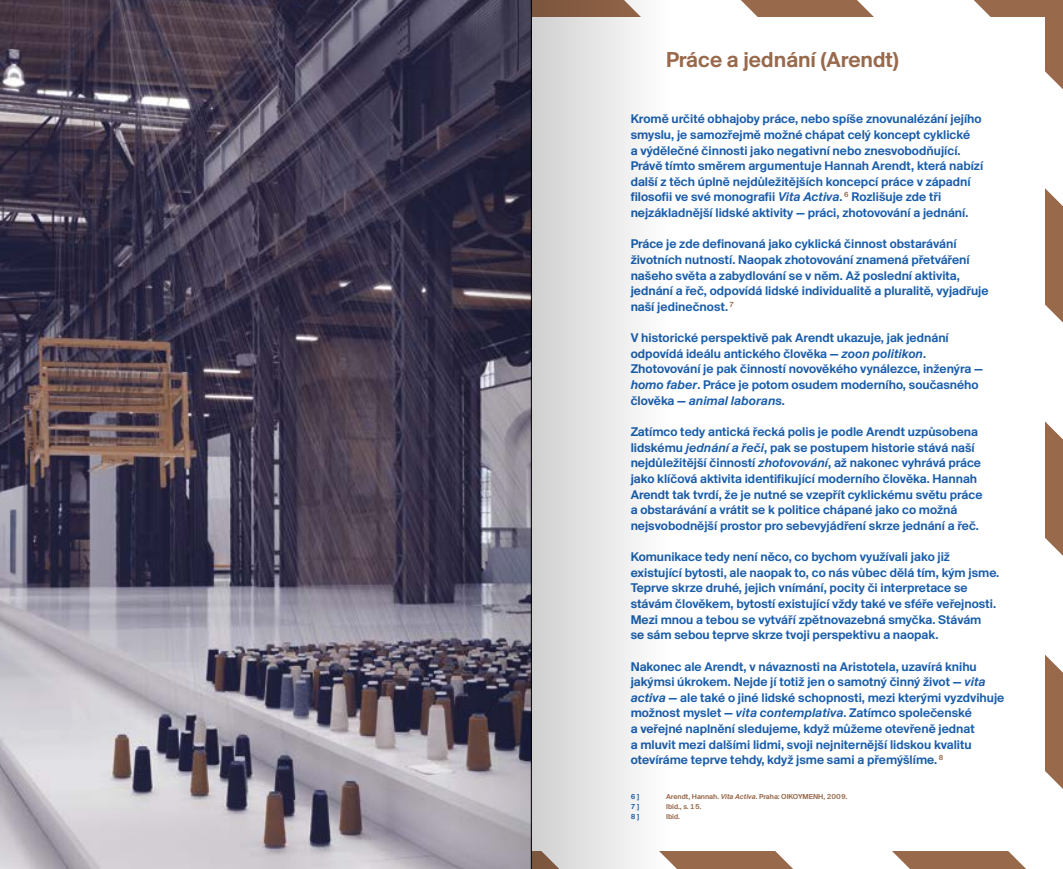
<style>
.page{position:relative;width:1063px;height:869px;background:#fff}
.page>*{position:absolute;margin:0;border:0;box-sizing:border-box;transform-origin:0 0}
.t1{font:22.5px "Suisse BP Intl Antique";color:#98694b}
.t2{font:13.12px/15.6px "Suisse BP Intl Antique";color:#1a5eab}
.t3{font:7.5px "Suisse BP Intl Antique";color:#98694b}
.t4{font:7.5px "Suisse BP Intl Antique";color:#1a5eab}
.s1{font-style:italic}
</style>
<div class="page">
<svg style="left:1026px;top:0;width:37px;height:788px;fill:#98694b"></svg>
<div style="left:18px;top:18px;width:1027px;height:832px;background:#fff"></div>
<img style="left:0;top:0;width:452px;height:868px">
<div style="left:531px;top:0;width:139px;height:868px;background:linear-gradient(to right,#cdcbca,#fff)"></div>
<svg style="left:452px;top:0;width:79px;height:868px;background:#5b5667"></svg>
<hr style="left:531px;top:0;width:1px;height:868px;background:#000">
<h1 class="t1" style="left:666px;top:46px;width:234px">Práce a jednání (Arendt)</h1>
<p class="t2" style="left:631px;top:111px;width:354px">Kromě určité obhajoby práce, nebo spíše znovunalézání jejího smyslu, je samozřejmě možné chápat celý koncept cyklické<br>a výdělečné činnosti jako negativní nebo znesvobodňující.<br>Právě tímto směrem argumentuje Hannah Arendt, která nabízí další z těch úplně nejdůležitějších koncepcí práce v západní filosofii ve své monografii <span class="s1">Vita Activa</span>. <sup>6</sup> Rozlišuje zde tři nejzákladnější lidské aktivity — práci, zhotovování a jednání.</p>
<p class="t2" style="left:631px;top:236px;width:359px">Práce je zde definovaná jako cyklická činnost obstarávání životních nutností. Naopak zhotovování znamená přetváření našeho světa a zabydlování se v něm. Až poslední aktivita, jednání a řeč, odpovídá lidské individualitě a pluralitě, vyjadřuje naší jedinečnost. <sup>7</sup></p>
<p class="t2" style="left:631px;top:329px;width:354px">V historické perspektivě pak Arendt ukazuje, jak jednání odpovídá ideálu antického člověka — <span class="s1">zoon politikon</span>.<br>Zhotovování je pak činností novověkého vynálezce, inženýra — <span class="s1">homo faber</span>. Práce je potom osudem moderního, současného člověka — <span class="s1">animal laborans</span>.</p>
<p class="t2" style="left:631px;top:423px;width:353px">Zatímco tedy antická řecká polis je podle Arendt uzpůsobena lidskému <span class="s1">jednání a řeči</span>, pak se postupem historie stává naší nejdůležitější činností <span class="s1">zhotovování</span>, až nakonec vyhrává práce jako klíčová aktivita identifikující moderního člověka. Hannah Arendt tak tvrdí, že je nutné se vzepřít cyklickému světu práce a obstarávání a vrátit se k politice chápané jako co možná nejsvobodnější prostor pro sebevyjádření skrze jednání a řeč.</p>
<p class="t2" style="left:631px;top:548px;width:370px">Komunikace tedy není něco, co bychom využívali jako již existující bytosti, ale naopak to, co nás vůbec dělá tím, kým jsme.<br>Teprve skrze druhé, jejich vnímání, pocity či interpretace se stávám člověkem, bytostí existující vždy také ve sféře veřejnosti.<br>Mezi mnou a tebou se vytváří zpětnovazebná smyčka. Stávám<br>se sám sebou teprve skrze tvoji perspektivu a naopak.</p>
<p class="t2" style="left:631px;top:658px;width:375px">Nakonec ale Arendt, v návaznosti na Aristotela, uzavírá knihu jakýmsi úkrokem. Nejde jí totiž jen o samotný činný život — <span class="s1">vita activa</span> — ale také o jiné lidské schopnosti, mezi kterými vyzdvihuje možnost myslet — <span class="s1">vita contemplativa</span>. Zatímco společenské<br>a veřejné naplnění sledujeme, když můžeme otevřeně jednat<br>a mluvit mezi dalšími lidmi, svoji nejniternější lidskou kvalitu otevíráme teprve tehdy, když jsme sami a přemýšlíme. <sup>8</sup></p>
<p class="t4" style="left:631px;top:791px;width:10px">6 ]</p>
<p class="t3" style="left:666px;top:791px;width:183px">Arendt, Hannah. <span class="s1">Vita Activa</span>. Praha: OIKOYMENH, 2009.</p>
<p class="t4" style="left:631px;top:801px;width:10px">7 ]</p>
<p class="t3" style="left:666px;top:802px;width:37px">Ibid., s. 15.</p>
<p class="t4" style="left:631px;top:811px;width:10px">8 ]</p>
<p class="t3" style="left:666px;top:812px;width:15px">Ibid.</p>
</div>
